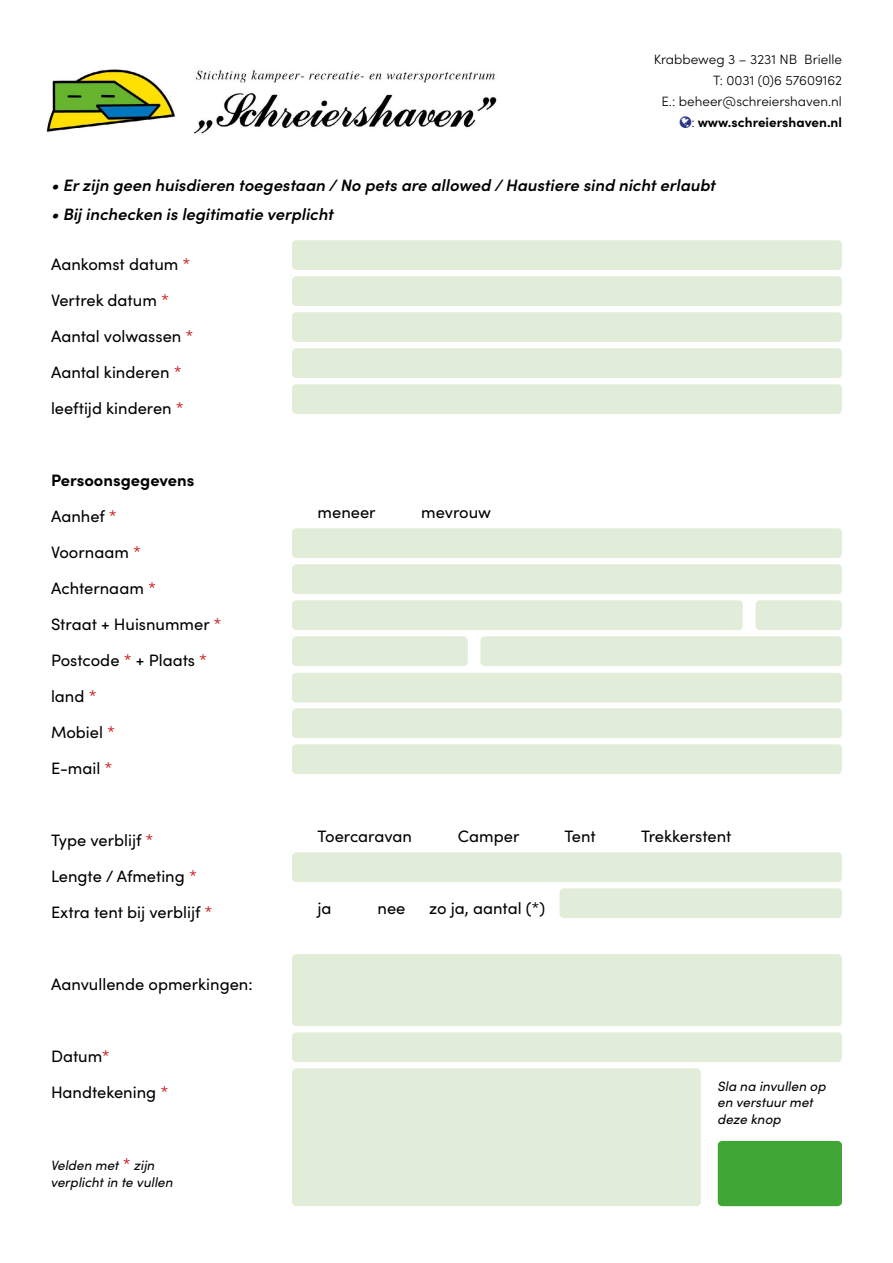
<style>
.page{position:relative;width:893px;height:1263px;background:#fff}
.page>*{position:absolute;margin:0;border:0;box-sizing:border-box;transform-origin:0 0}
.t1{font:16.5px/36px "Sofia Pro";color:#000}
.t2{font:italic 600 16.5px "Sofia Pro";color:#000}
.t3{font:700 16.5px/36px "Sofia Pro";color:#000}
.t4{font:300 13.5px/21px "Sofia Pro";color:#000;text-align:right}
.t5{font:italic 13.5px/16.5px "Sofia Pro";color:#000}
.s1{font-weight:700}
.s2{color:#cd1719}
.s3{font-weight:400}
.s4{font-weight:400;color:#cd1719}
.s5{font-style:normal;font-size:16.5px;color:#cd1719}
</style>
<div class="page">
<img style="left:46px;top:69px;width:451px;height:65px">
<div style="left:292px;top:240px;width:550px;height:30px;background:#e2edd9;border-radius:4px"></div>
<div style="left:292px;top:276px;width:550px;height:30px;background:#e2edd9;border-radius:4px"></div>
<div style="left:292px;top:312px;width:550px;height:30px;background:#e2edd9;border-radius:4px"></div>
<div style="left:292px;top:348px;width:550px;height:30px;background:#e2edd9;border-radius:4px"></div>
<div style="left:292px;top:384px;width:550px;height:30px;background:#e2edd9;border-radius:4px"></div>
<div style="left:292px;top:528px;width:550px;height:30px;background:#e2edd9;border-radius:4px"></div>
<div style="left:292px;top:564px;width:550px;height:30px;background:#e2edd9;border-radius:4px"></div>
<div style="left:292px;top:600px;width:451px;height:30px;background:#e2edd9;border-radius:4px"></div>
<div style="left:755px;top:600px;width:87px;height:30px;background:#e2edd9;border-radius:4px"></div>
<div style="left:292px;top:636px;width:176px;height:30px;background:#e2edd9;border-radius:4px"></div>
<div style="left:480px;top:636px;width:362px;height:30px;background:#e2edd9;border-radius:4px"></div>
<div style="left:560px;top:888px;width:282px;height:30px;background:#e2edd9;border-radius:4px"></div>
<div style="left:292px;top:673px;width:550px;height:29px;background:#e2edd9;border-radius:4px"></div>
<div style="left:292px;top:708px;width:550px;height:30px;background:#e2edd9;border-radius:4px"></div>
<div style="left:292px;top:744px;width:550px;height:30px;background:#e2edd9;border-radius:4px"></div>
<div style="left:292px;top:852px;width:550px;height:30px;background:#e2edd9;border-radius:4px"></div>
<div style="left:292px;top:1032px;width:550px;height:30px;background:#e2edd9;border-radius:4px"></div>
<div style="left:292px;top:1068px;width:409px;height:138px;background:#e2edd9;border-radius:4px"></div>
<div style="left:292px;top:954px;width:550px;height:72px;background:#e2edd9;border-radius:4px"></div>
<div style="left:718px;top:1141px;width:124px;height:65px;background:#3fa535;border-radius:4px"></div>
<p class="t4" style="left:654px;top:48px;width:190px">Krabbeweg 3 – 3231 NB Brielle<br>T: 0031 (0)6 57609162<br>E.: beheer@schreiershaven.nl<br>: <span class="s1">www.schreiershaven.nl</span></p>
<p class="t2" style="left:51px;top:173px;width:666px">• Er zijn geen huisdieren toegestaan / No pets are allowed / Haustiere sind nicht erlaubt</p>
<p class="t2" style="left:51px;top:201px;width:284px">• Bij inchecken is legitimatie verplicht</p>
<p class="t1" style="left:51px;top:245px;width:144px">Aankomst datum <span class="s2">*<br></span>Vertrek datum <span class="s2">*<br></span>Aantal volwassen <span class="s2">*<br></span>Aantal kinderen <span class="s2">* </span>leeftijd kinderen <span class="s2">*</span></p>
<p class="t3" style="left:51px;top:461px;width:145px">Persoonsgegevens<br><span class="s3">Aanhef</span> <span class="s4">*</span></p>
<p class="t1" style="left:51px;top:533px;width:172px">Voornaam <span class="s2">*<br></span>Achternaam <span class="s2">*<br></span>Straat + Huisnummer <span class="s2">*<br></span>Postcode <span class="s2">*</span> + Plaats <span class="s2">* </span>land <span class="s2">*<br></span>Mobiel <span class="s2">*<br></span>E-mail <span class="s2">*</span></p>
<p class="t1" style="left:318px;top:493px;width:60px">meneer</p>
<p class="t1" style="left:421px;top:493px;width:71px">mevrouw</p>
<p class="t1" style="left:51px;top:821px;width:104px">Type verblijf <span class="s2">*</span></p>
<p class="t1" style="left:318px;top:817px;width:96px">Toercaravan</p>
<p class="t1" style="left:458px;top:817px;width:63px">Camper</p>
<p class="t1" style="left:564px;top:817px;width:33px">Tent</p>
<p class="t1" style="left:641px;top:817px;width:92px">Trekkerstent</p>
<p class="t1" style="left:51px;top:857px;width:163px">Lengte / Afmeting <span class="s2">*<br></span>Extra tent bij verblijf <span class="s2">*</span></p>
<p class="t1" style="left:318px;top:889px;width:16px">ja</p>
<p class="t1" style="left:378px;top:889px;width:29px">nee</p>
<p class="t1" style="left:429px;top:889px;width:118px">zo ja, aantal (*)</p>
<p class="t1" style="left:51px;top:965px;width:203px">Aanvullende opmerkingen:</p>
<p class="t1" style="left:51px;top:1037px;width:119px">Datum<span class="s2">*<br></span>Handtekening <span class="s2">*</span></p>
<p class="t5" style="left:51px;top:1156px;width:124px">Velden met <span class="s5">*</span> zijn verplicht in te vullen</p>
<p class="t5" style="left:718px;top:1077px;width:110px">Sla na invullen op en verstuur met deze knop</p>
</div>
